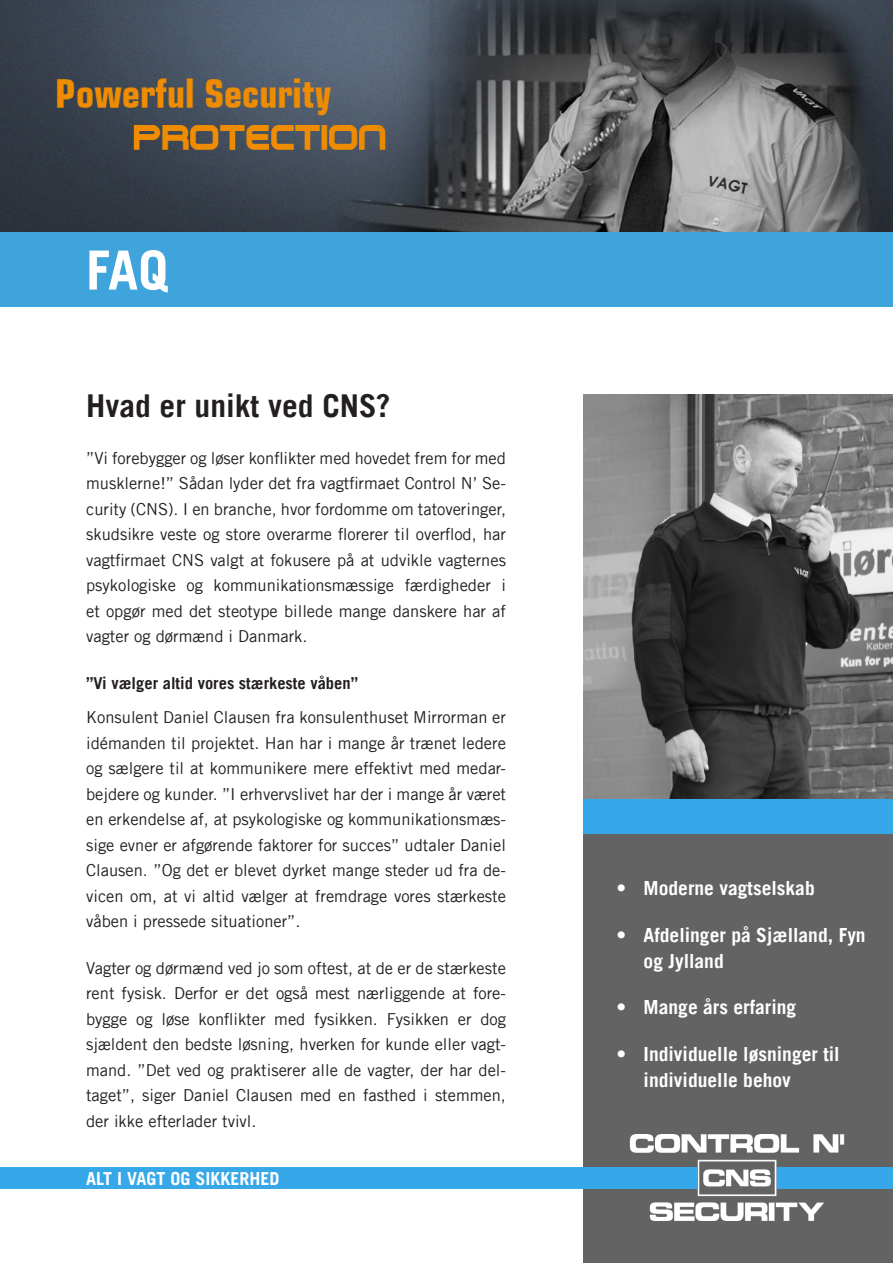
<style>
.page{position:relative;width:893px;height:1263px;background:#fff}
.page>*{position:absolute;margin:0;border:0;box-sizing:border-box;transform-origin:0 0}
.t1{font:700 54px "Trade Gothic LT";color:#fff}
.t2{font:700 31.5px "Trade Gothic LT";color:#231f20}
.t3{font:700 19.5px/25.5px "Trade Gothic LT";color:#fff}
.t4{font:700 18px "Trade Gothic LT";color:#fff}
.t5{font:16.5px/25.5px "Trade Gothic LT";color:#231f20;text-align:justify}
.t6{font:700 16.5px "Trade Gothic LT";color:#231f20}
</style>
<div class="page">
<img style="left:0;top:0;width:893px;height:232px">
<div style="left:0;top:232px;width:893px;height:75px;background:#3fa4dc"></div>
<div style="left:583px;top:806px;width:310px;height:457px;background:#636363"></div>
<img style="left:587px;top:1135px;width:300px;height:86px">
<img style="left:583px;top:394px;width:310px;height:405px">
<div style="left:583px;top:799px;width:310px;height:35px;background:#36a7e9"></div>
<div style="left:0;top:1168px;width:697px;height:21px;background:#36a7e9"></div>
<div style="left:777px;top:1168px;width:116px;height:21px;background:#36a7e9"></div>
<p class="t1" style="left:86px;top:237px;width:84px">FAQ</p>
<p class="t2" style="left:86px;top:386px;width:306px">Hvad er unikt ved CNS?</p>
<p class="t5" style="left:86px;top:445px;width:421px">”Vi forebygger og løser konflikter med hovedet frem for med musklerne!” Sådan lyder det fra vagtfirmaet Control N’ Se&shy;curity (CNS). I en branche, hvor fordomme om tatoveringer, skudsikre veste og store overarme florerer til overflod, har vagtfirmaet CNS valgt at fokusere på at udvikle vagternes psykologiske og kommunikationsmæssige færdigheder i et opgør med det steotype billede mange danskere har af vagter og dørmænd i Danmark.</p>
<p class="t6" style="left:86px;top:673px;width:273px">”Vi vælger altid vores stærkeste våben”</p>
<p class="t5" style="left:86px;top:704px;width:421px">Konsulent Daniel Clausen fra konsulenthuset Mirrorman er idémanden til projektet. Han har i mange år trænet ledere og sælgere til at kommunikere mere effektivt med medar&shy;bejdere og kunder. ”I erhvervslivet har der i mange år været en erkendelse af, at psykologiske og kommunikationsmæs&shy;sige evner er afgørende faktorer for succes” udtaler Daniel Clausen. ”Og det er blevet dyrket mange steder ud fra de&shy;vicen om, at vi altid vælger at fremdrage vores stærkeste våben i pressede situationer”.</p>
<p class="t5" style="left:86px;top:955px;width:421px">Vagter og dørmænd ved jo som oftest, at de er de stærkeste rent fysisk. Derfor er det også mest nærliggende at fore&shy;bygge og løse konflikter med fysikken. Fysikken er dog sjældent den bedste løsning, hverken for kunde eller vagt&shy;mand. ”Det ved og praktiserer alle de vagter, der har del&shy;taget”, siger Daniel Clausen med en fasthed i stemmen, der ikke efterlader tvivl.</p>
<p class="t4" style="left:86px;top:1167px;width:195px">ALT I VAGT OG SIKKERHED</p>
<p class="t3" style="left:617px;top:875px;width:200px">• Moderne vagtselskab</p>
<p class="t3" style="left:644px;top:922px;width:224px;text-indent:-27px">• Afdelinger på Sjælland, Fyn og Jylland</p>
<p class="t3" style="left:617px;top:994px;width:181px">• Mange års erfaring</p>
<p class="t3" style="left:644px;top:1041px;width:198px;text-indent:-27px">• Individuelle løsninger til individuelle behov</p>
</div>
